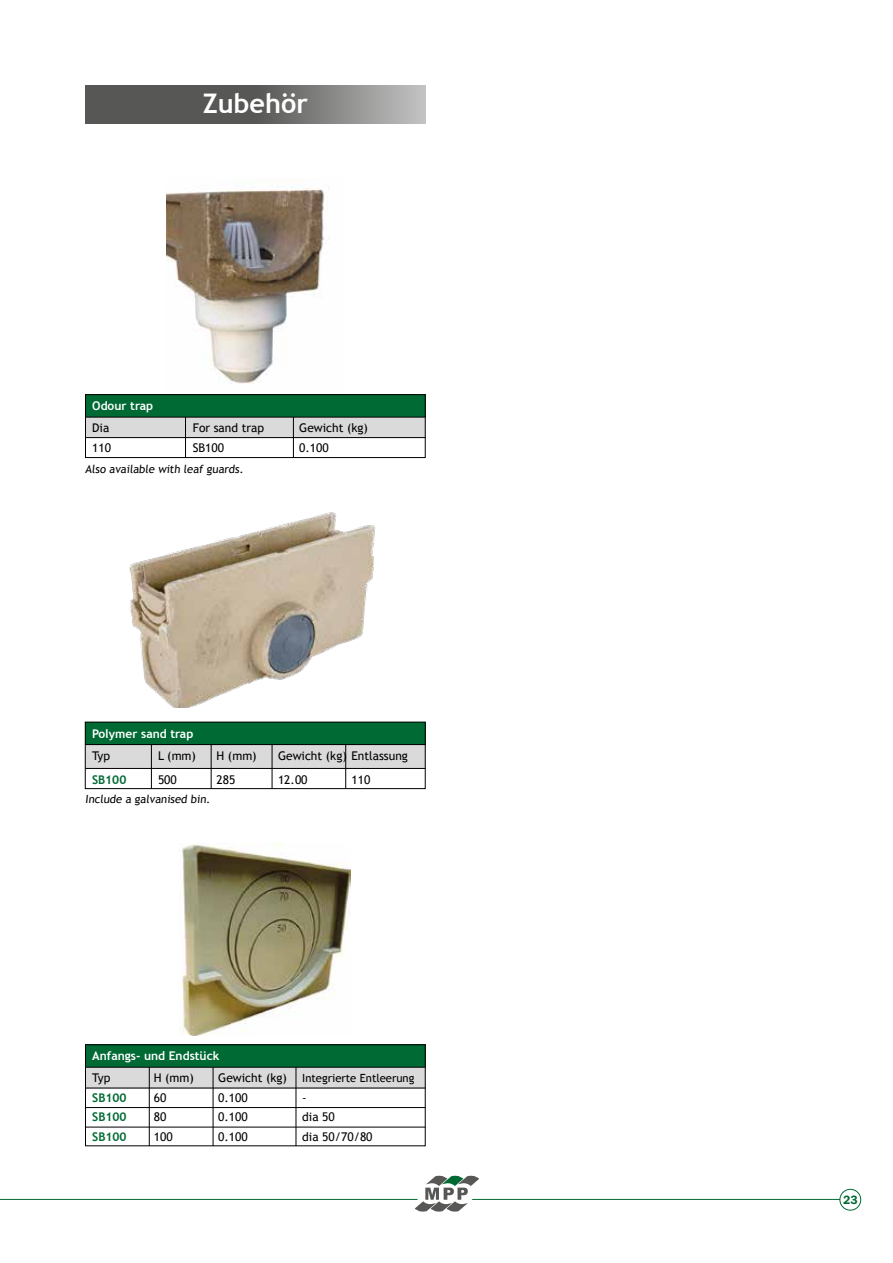
<style>
.page{position:relative;width:893px;height:1263px;background:#fff}
.page>*{position:absolute;margin:0;border:0;box-sizing:border-box;transform-origin:0 0}
.t1{font:700 27px "Trebuchet MS";color:#fff}
.t2{font:12px "Trebuchet MS";color:#000}
.t3{font:700 12px "Trebuchet MS";color:#fff}
.t4{font:700 12px "Trebuchet MS";color:#006a34}
.t5{font:600 12px "Franklin Gothic IT Cby BT";color:#006a34}
.t6{font:11.25px "Trebuchet MS";color:#000}
</style>
<div class="page">
<img style="left:166px;top:186px;width:162px;height:198px">
<img style="left:180px;top:844px;width:171px;height:191px">
<div style="left:85px;top:417px;width:340px;height:20px;background:#dadada"></div>
<div style="left:85px;top:394px;width:340px;height:23px;background:#006a34"></div>
<div style="left:85px;top:394px;width:341px;height:64px;border:1px solid #000"></div>
<hr style="left:85px;top:417px;width:340px;height:1px;background:#000">
<hr style="left:85px;top:437px;width:340px;height:1px;background:#000">
<hr style="left:185px;top:417px;width:1px;height:41px;background:#000">
<hr style="left:293px;top:417px;width:1px;height:41px;background:#000">
<div style="left:85px;top:744px;width:340px;height:24px;background:#dadada"></div>
<div style="left:85px;top:722px;width:340px;height:22px;background:#006a34"></div>
<div style="left:85px;top:722px;width:341px;height:67px;border:1px solid #000"></div>
<hr style="left:85px;top:744px;width:340px;height:1px;background:#000">
<hr style="left:85px;top:768px;width:340px;height:1px;background:#000">
<hr style="left:151px;top:744px;width:1px;height:45px;background:#000">
<hr style="left:211px;top:744px;width:1px;height:45px;background:#000">
<hr style="left:345px;top:744px;width:1px;height:45px;background:#000">
<hr style="left:272px;top:744px;width:1px;height:45px;background:#000">
<img style="left:129px;top:512px;width:247px;height:196px">
<div style="left:85px;top:1067px;width:340px;height:21px;background:#dadada"></div>
<div style="left:85px;top:1044px;width:340px;height:23px;background:#006a34"></div>
<div style="left:85px;top:1044px;width:341px;height:102px;border:1px solid #000"></div>
<hr style="left:85px;top:1067px;width:340px;height:1px;background:#000">
<hr style="left:85px;top:1088px;width:340px;height:1px;background:#000">
<hr style="left:85px;top:1107px;width:340px;height:1px;background:#000">
<hr style="left:85px;top:1127px;width:340px;height:1px;background:#000">
<hr style="left:149px;top:1067px;width:1px;height:79px;background:#000">
<hr style="left:213px;top:1067px;width:1px;height:79px;background:#000">
<hr style="left:296px;top:1067px;width:1px;height:79px;background:#000">
<svg style="left:85px;top:85px;width:340px;height:38px;background:#717171"></svg>
<hr style="left:0;top:1199px;width:850px;height:1px;background:#006a34">
<svg style="left:408px;top:1175px;width:74px;height:37px"></svg>
<div style="left:840px;top:1189px;width:21px;height:21px;background:#fff;border-radius:50%"></div>
<div style="left:840px;top:1189px;width:21px;height:21px;border:1px solid #006a34;border-radius:50%"></div>
<h1 class="t1" style="left:203px;top:87px;width:107px">Zubehör</h1>
<p class="t3" style="left:92px;top:398px;width:62px">Odour trap</p>
<p class="t2" style="left:92px;top:421px;width:19px">Dia</p>
<p class="t2" style="left:193px;top:421px;width:73px">For sand trap</p>
<p class="t2" style="left:299px;top:421px;width:70px">Gewicht (kg)</p>
<p class="t2" style="left:92px;top:440px;width:20px">110</p>
<p class="t2" style="left:193px;top:440px;width:33px">SB100</p>
<p class="t2" style="left:299px;top:440px;width:31px">0.100</p>
<p class="t6" style="left:85px;top:462px;width:161px">Also available with leaf guards.</p>
<p class="t3" style="left:92px;top:726px;width:103px">Polymer sand trap</p>
<p class="t2" style="left:92px;top:748px;width:20px">Typ</p>
<p class="t2" style="left:158px;top:748px;width:39px">L (mm)</p>
<p class="t2" style="left:217px;top:748px;width:42px">H (mm)</p>
<p class="t2" style="left:278px;top:748px;width:131px">Gewicht (kg) Entlassung</p>
<p class="t4" style="left:92px;top:772px;width:36px">SB100</p>
<p class="t2" style="left:158px;top:772px;width:20px">500</p>
<p class="t2" style="left:217px;top:772px;width:20px">285</p>
<p class="t2" style="left:278px;top:772px;width:31px">12.00</p>
<p class="t2" style="left:352px;top:772px;width:20px">110</p>
<p class="t6" style="left:85px;top:792px;width:128px">Include a galvanised bin.</p>
<p class="t3" style="left:92px;top:1048px;width:129px">Anfangs- und Endstück</p>
<p class="t2" style="left:92px;top:1071px;width:20px">Typ</p>
<p class="t2" style="left:154px;top:1071px;width:42px">H (mm)</p>
<p class="t2" style="left:218px;top:1071px;width:70px">Gewicht (kg)</p>
<p class="t6" style="left:302px;top:1072px;width:114px">Integrierte Entleerung</p>
<p class="t4" style="left:92px;top:1090px;width:36px">SB100</p>
<p class="t2" style="left:154px;top:1090px;width:14px">60</p>
<p class="t2" style="left:218px;top:1090px;width:31px">0.100</p>
<p class="t2" style="left:302px;top:1090px;width:6px">-</p>
<p class="t4" style="left:92px;top:1109px;width:36px">SB100</p>
<p class="t2" style="left:154px;top:1110px;width:14px">80</p>
<p class="t2" style="left:218px;top:1110px;width:31px">0.100</p>
<p class="t2" style="left:302px;top:1110px;width:34px">dia 50</p>
<p class="t4" style="left:92px;top:1129px;width:36px">SB100</p>
<p class="t2" style="left:154px;top:1129px;width:20px">100</p>
<p class="t2" style="left:218px;top:1129px;width:31px">0.100</p>
<p class="t2" style="left:302px;top:1129px;width:72px">dia 50/70/80</p>
<p class="t5" style="left:843px;top:1192px;width:16px">23</p>
</div>
